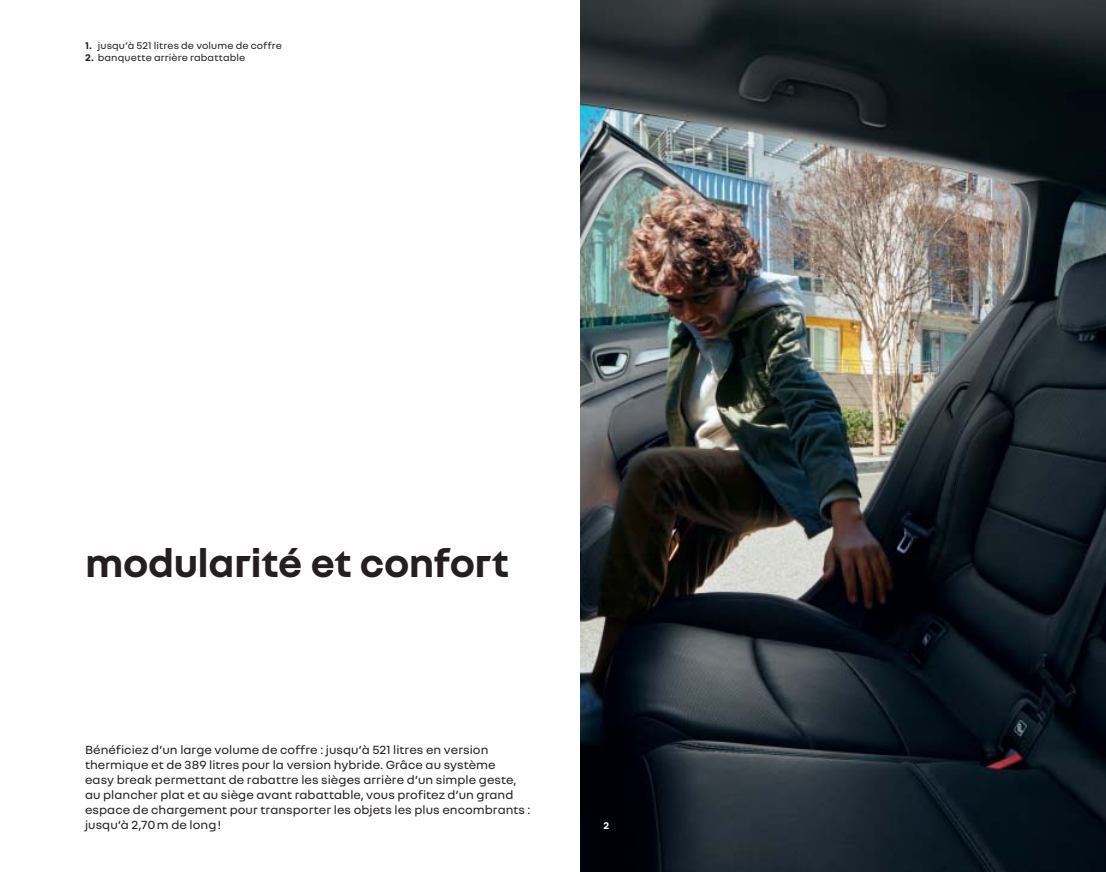
<style>
.page{position:relative;width:1106px;height:872px;background:#fff}
.page>*{position:absolute;margin:0;border:0;box-sizing:border-box;transform-origin:0 0}
.t1{font:700 42px "Nouvel R";letter-spacing:-.015em;color:#231f20}
.t2{font:12.75px/15px "Nouvel R";letter-spacing:.005em;color:#231f20}
.t3{font:10.5px "Nouvel R";letter-spacing:.01em;color:#231f20}
.t4{font:700 10.5px "Nouvel R";color:#fff}
.s1{font-weight:700}
</style>
<div class="page">
<img style="left:580px;top:0;width:526px;height:872px">
<p class="t3" style="left:85px;top:42px;width:198px"><span class="s1">1.</span> jusqu’à 521 litres de volume de coffre</p>
<p class="t3" style="left:85px;top:54px;width:162px"><span class="s1">2.</span> banquette arrière rabattable</p>
<h1 class="t1" style="left:85px;top:548px;width:425px">modularité et confort</h1>
<p class="t2" style="left:85px;top:743px;width:447px">Bénéficiez d’un large volume de coffre : jusqu’à 521 litres en version thermique et de 389 litres pour la version hybride. Grâce au système<br>easy break permettant de rabattre les sièges arrière d’un simple geste, au plancher plat et au siège avant rabattable, vous profitez d’un grand espace de chargement pour transporter les objets les plus encombrants : jusqu’à 2,70 m de long !</p>
<p class="t4" style="left:603px;top:822px;width:7px">2</p>
</div>
